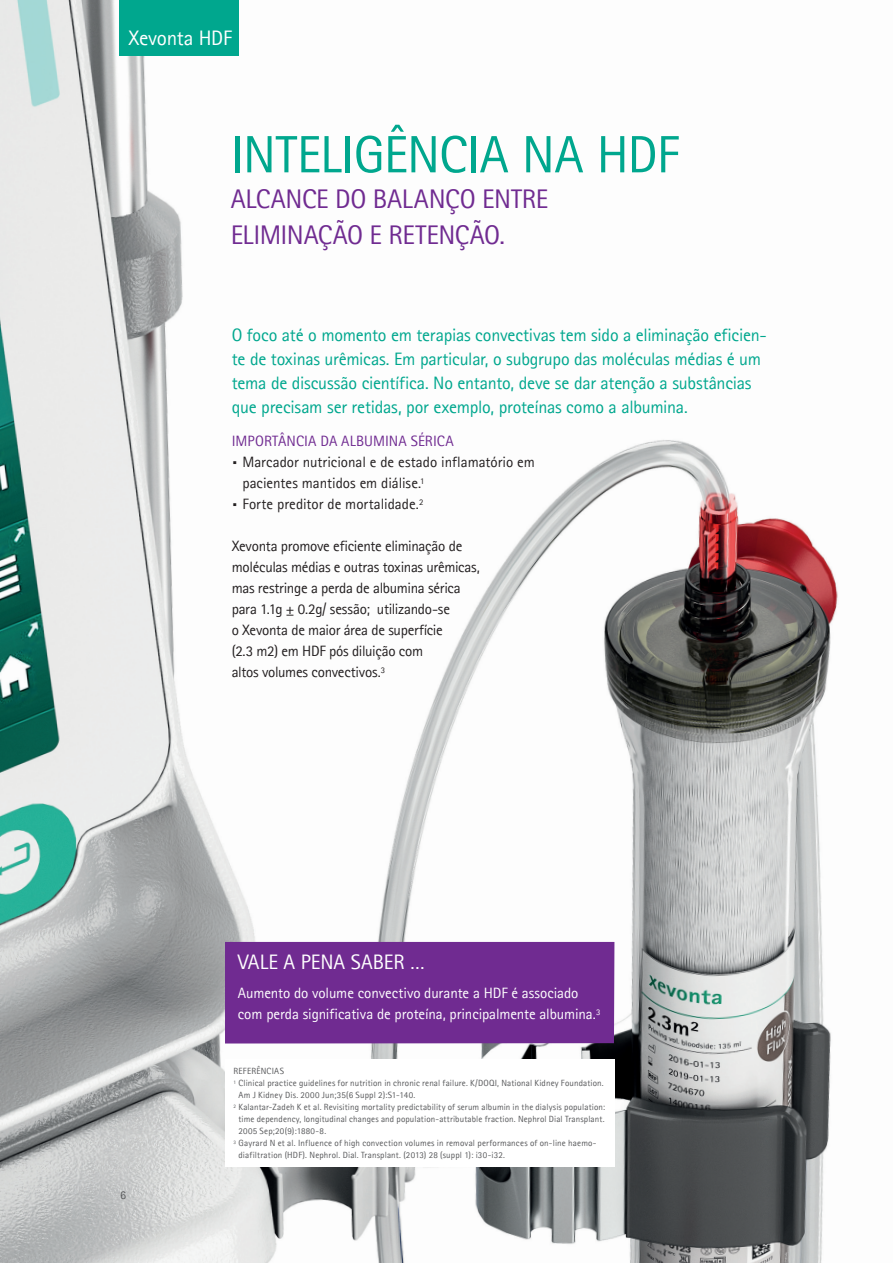
<style>
.page{position:relative;width:893px;height:1263px;background:#fff}
.page>*{position:absolute;margin:0;border:0;box-sizing:border-box;transform-origin:0 0}
.t1{font:52.5px "Rotis Sans Serif";letter-spacing:-.02em;color:#00a78e}
.t2{font:27px/36px "Rotis Sans Serif";letter-spacing:-.01em;color:#702b91}
.t3{font:21px "Rotis Sans Serif";letter-spacing:-.01em;color:#fff}
.t4{font:18px/24px "Rotis Sans Serif";letter-spacing:-.015em;color:#00a78e}
.t5{font:15px/21px "Rotis Sans Serif";letter-spacing:-.015em;color:#231f20}
.t6{font:15px/21px "Rotis Sans Serif";letter-spacing:-.005em;color:#fff}
.t7{font:15px "Rotis Sans Serif";color:#702b91}
.t8{font:12px "Rotis Sans Serif";color:#57585a}
.t9{font:9px "Rotis Sans Serif";letter-spacing:.015em;color:#57585a}
.s1{font-size:30px}
</style>
<div class="page">
<img style="left:0;top:0;width:838px;height:1263px">
<div style="left:119px;top:0;width:119px;height:55px;background:#00a78e"></div>
<div style="left:225px;top:942px;width:389px;height:101px;background:#702b91"></div>
<div style="left:225px;top:1059px;width:389px;height:108px;background:#fff"></div>
<h3 class="t3" style="left:129px;top:26px;width:105px">Xevonta HDF</h3>
<h1 class="t1" style="left:231px;top:124px;width:450px">INTELIGÊNCIA NA HDF</h1>
<h2 class="t2" style="left:231px;top:181px;width:319px">ALCANCE DO BALANÇO ENTRE<br>ELIMINAÇÃO E RETENÇÃO.</h2>
<p class="t4" style="left:232px;top:323px;width:537px">O foco até o momento em terapias convectivas tem sido a eliminação eficien&shy;te de toxinas urêmicas. Em particular, o subgrupo das moléculas médias é um tema de discussão científica. No entanto, deve se dar atenção a substâncias que precisam ser retidas, por exemplo, proteínas como a albumina.</p>
<h3 class="t7" style="left:232px;top:432px;width:224px">IMPORTÂNCIA DA ALBUMINA SÉRICA</h3>
<h3 class="t5" style="left:232px;top:451px;width:305px"><span class="s1">·</span> Marcador nutricional e de estado inflamatório em</h3>
<h3 class="t5" style="left:242px;top:472px;width:184px">pacientes mantidos em diálise.<sup>1</sup></h3>
<h3 class="t5" style="left:232px;top:493px;width:193px"><span class="s1">·</span> Forte preditor de mortalidade.<sup>2</sup></h3>
<p class="t5" style="left:232px;top:535px;width:250px">Xevonta promove eficiente eliminação de moléculas médias e outras toxinas urêmicas, mas restringe a perda de albumina sérica para 1.1g ± 0.2g/ sessão; utilizando-se<br>o Xevonta de maior área de superfície<br>(2.3 m2) em HDF pós diluição com<br>altos volumes convectivos.<sup>3</sup></p>
<h3 class="t3" style="left:238px;top:950px;width:189px">VALE A PENA SABER …</h3>
<h3 class="t6" style="left:238px;top:982px;width:364px">Aumento do volume convectivo durante a HDF é associado com perda significativa de proteína, principalmente albumina.<sup>3</sup></h3>
<h3 class="t8" style="left:120px;top:1188px;width:7px">6</h3>
<p class="t9" style="left:234px;top:1066px;width:52px">REFERÊNCIAS</p>
<p class="t9" style="left:234px;top:1078px;width:372px"><sup>1</sup> Clinical practice guidelines for nutrition in chronic renal failure. K/DOQI, National Kidney Foundation.</p>
<p class="t9" style="left:238px;top:1090px;width:178px">Am J Kidney Dis. 2000 Jun;35(6 Suppl 2):S1-140.</p>
<p class="t9" style="left:234px;top:1102px;width:373px"><sup>2</sup> Kalantar-Zadeh K et al. Revisiting mortality predictability of serum albumin in the dialysis population:</p>
<p class="t9" style="left:238px;top:1114px;width:368px">time dependency, longitudinal changes and population-attributable fraction. Nephrol Dial Transplant.</p>
<p class="t9" style="left:238px;top:1126px;width:89px">2005 Sep;20(9):1880-8.</p>
<p class="t9" style="left:234px;top:1138px;width:365px"><sup>3</sup> Gayrard N et al. Influence of high convection volumes in removal performances of on-line haemo-</p>
<p class="t9" style="left:238px;top:1150px;width:268px">diafiltration (HDF). Nephrol. Dial. Transplant. (2013) 28 (suppl 1): i30-i32.</p>
</div>
